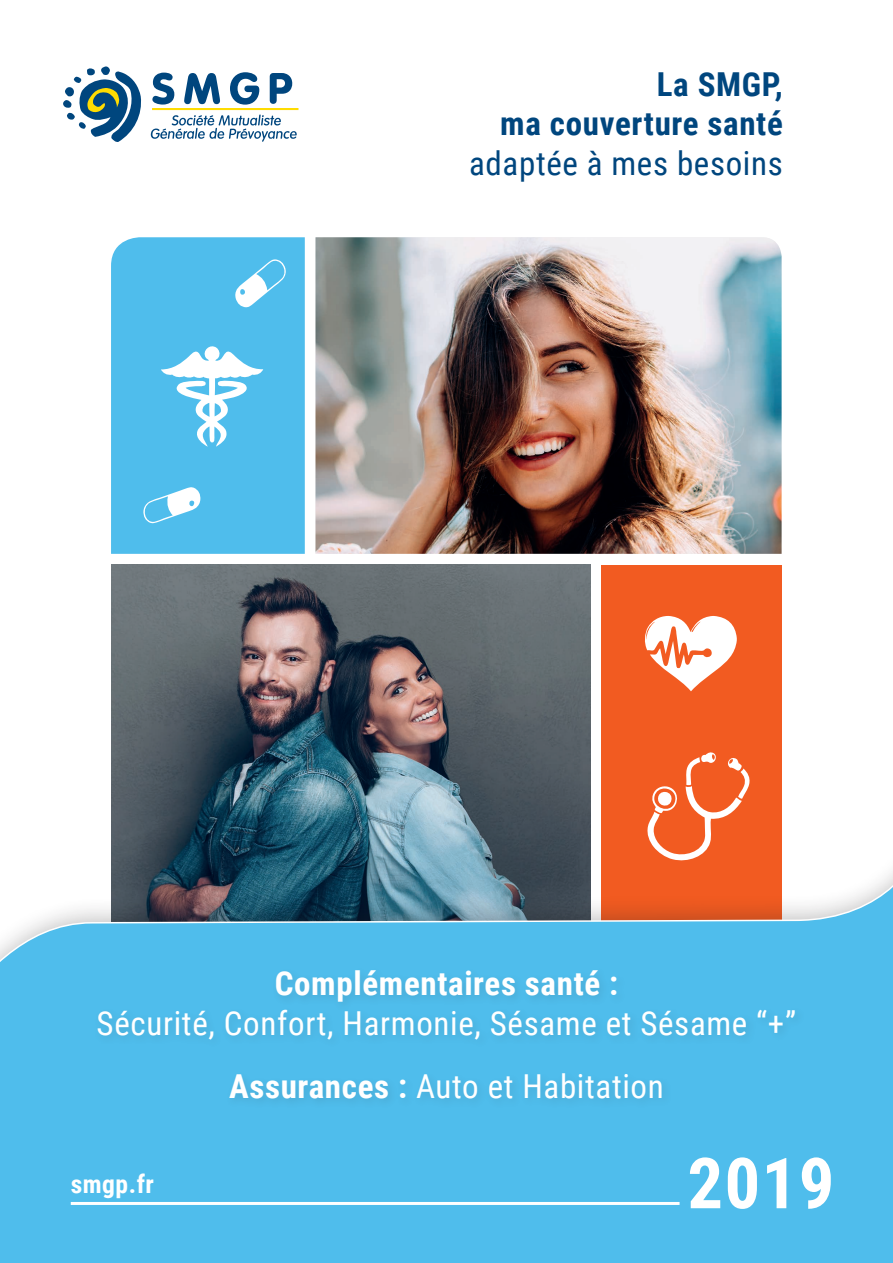
<style>
.page{position:relative;width:893px;height:1263px;background:#fff}
.page>*{position:absolute;margin:0;border:0;box-sizing:border-box;transform-origin:0 0}
.t1{font:700 70.5px "Roboto Condensed";color:#fff}
.t2{font:33px "Roboto Condensed";letter-spacing:.02em;color:#fff}
.t3{font:700 33px "Roboto Condensed";letter-spacing:.02em;color:#00467e}
.t4{font:700 33px "Roboto Condensed";letter-spacing:.02em;color:#fff}
.t5{font:33px "Roboto Condensed";letter-spacing:.02em;color:#00467e}
.t6{font:700 25.5px "Roboto Condensed";letter-spacing:.02em;color:#fff}
.s1{font-weight:700}
</style>
<div class="page">
<img style="left:111px;top:564px;width:479px;height:138px">
<div style="left:601px;top:565px;width:181px;height:137px;background:#f25b21"></div>
<svg style="left:644px;top:616px;width:93px;height:75px"></svg>
<img style="left:315px;top:237px;width:467px;height:317px">
<svg style="left:0;top:702px;width:893px;height:561px;background:#74a4ba"></svg>
<div style="left:93px;top:966px;width:713px;height:143px;background:#4fbdec"></div>
<svg style="left:63px;top:66px;width:78px;height:76px"></svg>
<hr style="left:152px;top:108px;width:146px;height:2px;background:#ffdc01">
<svg style="left:152px;top:73px;width:22px;height:32px"></svg>
<svg style="left:184px;top:73px;width:36px;height:31px"></svg>
<svg style="left:270px;top:73px;width:22px;height:31px"></svg>
<svg style="left:230px;top:72px;width:29px;height:33px"></svg>
<svg style="left:151px;top:115px;width:146px;height:27px"></svg>
<div style="left:111px;top:237px;width:194px;height:317px;background:#4fbdec"></div>
<svg style="left:161px;top:343px;width:102px;height:104px"></svg>
<svg style="left:235px;top:256px;width:54px;height:51px"></svg>
<svg style="left:141px;top:487px;width:60px;height:37px"></svg>
<hr style="left:71px;top:1202px;width:609px;height:3px;background:#fff">
<p class="t3" style="left:657px;top:61px;width:128px">La SMGP,</p>
<p class="t3" style="left:500px;top:100px;width:284px">ma couverture santé</p>
<p class="t5" style="left:469px;top:140px;width:315px">adaptée à mes besoins</p>
<p class="t4" style="left:275px;top:960px;width:345px">Complémentaires santé :</p>
<p class="t2" style="left:97px;top:1000px;width:701px">Sécurité, Confort, Harmonie, Sésame et Sésame “+”</p>
<p class="t2" style="left:229px;top:1063px;width:436px"><span class="s1">Assurances :</span> Auto et Habitation</p>
<p class="t6" style="left:71px;top:1166px;width:85px">smgp.fr</p>
<p class="t1" style="left:687px;top:1134px;width:148px">2019</p>
</div>
